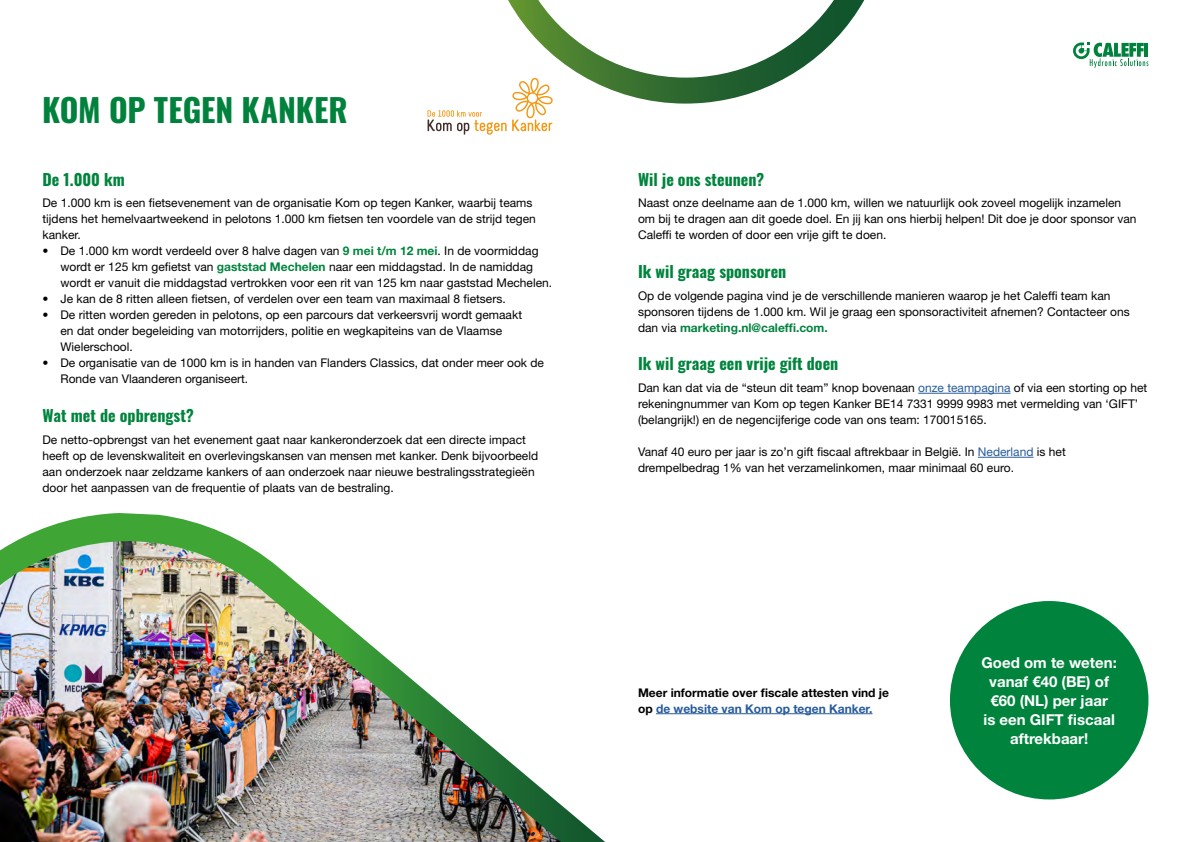
<style>
.page{position:relative;width:1191px;height:842px;background:#fff}
.page>*{position:absolute;margin:0;border:0;box-sizing:border-box;transform-origin:0 0}
.t1{font:700 32px "Oswald";color:#00823d}
.t2{font:700 16px "Oswald";color:#00843d}
.t3{font:700 15px/19px "Helvetica Neue LT Std";color:#fff;text-align:center}
.t4{font:12px/16px "Helvetica Neue LT Std";color:#000}
.t5{font:700 12px/16px "Helvetica Neue LT Std";color:#000}
.s1{font-weight:700;color:#00843d}
.s2{font-weight:700;color:#00823d}
.s3{color:#275b9b}
</style>
<div class="page">
<svg style="left:1073px;top:43px;width:75px;height:25px"></svg>
<img style="left:0;top:513px;width:605px;height:329px">
<hr style="left:918px;top:393px;width:92px;height:1px;background:#275b9b">
<hr style="left:978px;top:457px;width:55px;height:1px;background:#275b9b">
<svg style="left:427px;top:0;width:437px;height:135px"></svg>
<div style="left:950px;top:601px;width:198px;height:198px;background:#00843d;border-radius:50%"></div>
<hr style="left:656px;top:713px;width:216px;height:1px;background:#275b9b">
<h1 class="t1" style="left:42px;top:93px;width:307px">KOM OP TEGEN KANKER</h1>
<h2 class="t2" style="left:43px;top:171px;width:84px">De 1.000 km</h2>
<p class="t4" style="left:43px;top:195px;width:495px">De 1.000 km is een fietsevenement van de organisatie Kom op tegen Kanker, waarbij teams tijdens het hemelvaartweekend in pelotons 1.000 km fietsen ten voordele van de strijd tegen kanker.</p>
<p class="t4" style="left:61px;top:243px;width:493px;text-indent:-18px">• De 1.000 km wordt verdeeld over 8 halve dagen van <span class="s1">9 mei t/m 12 mei</span>. In de voormiddag wordt er 125 km gefietst van <span class="s1">gaststad Mechelen</span> naar een middagstad. In de namiddag wordt er vanuit die middagstad vertrokken voor een rit van 125 km naar gaststad Mechelen.</p>
<p class="t4" style="left:43px;top:291px;width:464px">• Je kan de 8 ritten alleen fietsen, of verdelen over een team van maximaal 8 fietsers.</p>
<p class="t4" style="left:61px;top:307px;width:463px;text-indent:-18px">• De ritten worden gereden in pelotons, op een parcours dat verkeersvrij wordt gemaakt en dat onder begeleiding van motorrijders, politie en wegkapiteins van de Vlaamse<br>Wielerschool.</p>
<p class="t4" style="left:61px;top:355px;width:485px;text-indent:-18px">• De organisatie van de 1000 km is in handen van Flanders Classics, dat onder meer ook de<br>Ronde van Vlaanderen organiseert.</p>
<h2 class="t2" style="left:43px;top:407px;width:153px">Wat met de opbrengst?</h2>
<p class="t4" style="left:43px;top:431px;width:497px">De netto-opbrengst van het evenement gaat naar kankeronderzoek dat een directe impact heeft op de levenskwaliteit en overlevingskansen van mensen met kanker. Denk bijvoorbeeld aan onderzoek naar zeldzame kankers of aan onderzoek naar nieuwe bestralingsstrategieën door het aanpassen van de frequentie of plaats van de bestraling.</p>
<h2 class="t2" style="left:638px;top:171px;width:128px">Wil je ons steunen?</h2>
<p class="t4" style="left:638px;top:195px;width:500px">Naast onze deelname aan de 1.000 km, willen we natuurlijk ook zoveel mogelijk inzamelen om bij te dragen aan dit goede doel. En jij kan ons hierbij helpen! Dit doe je door sponsor van<br>Caleffi te worden of door een vrije gift te doen.</p>
<h2 class="t2" style="left:638px;top:263px;width:150px">Ik wil graag sponsoren</h2>
<p class="t4" style="left:638px;top:287px;width:493px">Op de volgende pagina vind je de verschillende manieren waarop je het Caleffi team kan sponsoren tijdens de 1.000 km. Wil je graag een sponsoractiviteit afnemen? Contacteer ons dan via <span class="s2">marketing.nl@caleffi.com.</span></p>
<h2 class="t2" style="left:638px;top:355px;width:202px">Ik wil graag een vrije gift doen</h2>
<p class="t4" style="left:638px;top:380px;width:511px">Dan kan dat via de “steun dit team” knop bovenaan <span class="s3">onze teampagina</span> of via een storting op het rekeningnummer van Kom op tegen Kanker BE14 7331 9999 9983 met vermelding van ‘GIFT’ (belangrijk!) en de negencijferige code van ons team: 170015165.</p>
<p class="t4" style="left:638px;top:444px;width:429px">Vanaf 40 euro per jaar is zo’n gift fiscaal aftrekbaar in België. In <span class="s3">Nederland</span> is het drempelbedrag 1% van het verzamelinkomen, maar minimaal 60 euro.</p>
<p class="t5" style="left:638px;top:684px;width:253px">Meer informatie over fiscale attesten vind je op <span class="s3">de website van Kom op tegen Kanker.</span></p>
<p class="t3" style="left:981px;top:652px;width:137px">Goed om te weten: vanaf €40 (BE) of €60 (NL) per jaar<br>is een GIFT fiscaal aftrekbaar!</p>
</div>
